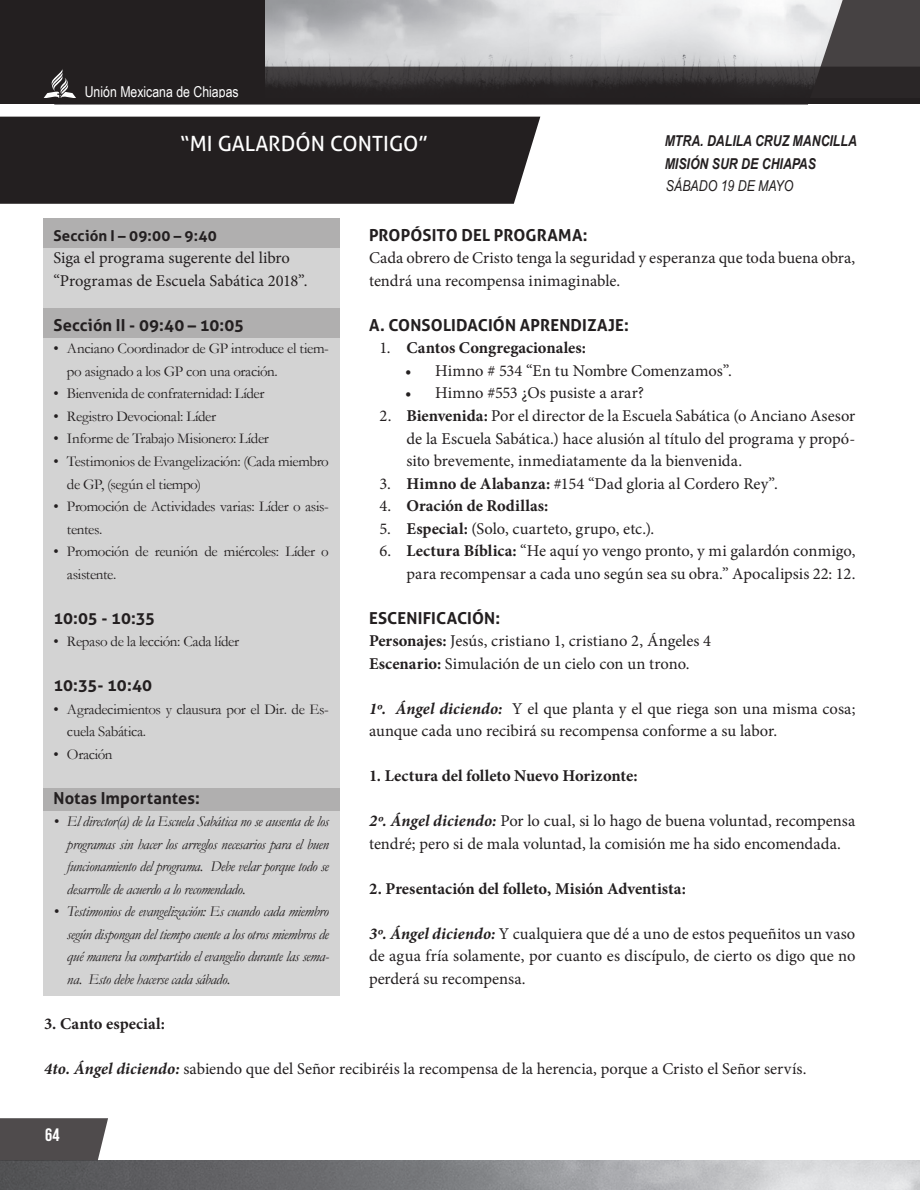
<style>
.page{position:relative;width:920px;height:1190px;background:#fff}
.page>*{position:absolute;margin:0;border:0;box-sizing:border-box;transform-origin:0 0}
.t1{font:21px "Aller";color:#fff}
.t2{font:18px "Bebas Neue";color:#fff}
.t3{font:16.5px/22.5px "Minion Pro";color:#231f20}
.t4{font:700 16.5px "Minion Pro";color:#231f20}
.t5{font:700 16.5px "Aller";letter-spacing:.01em;color:#231f20}
.t6{font:15px/22.5px "Garamond";letter-spacing:-.025em;color:#231f20}
.t7{font:italic 15px/22.5px "Garamond";letter-spacing:-.025em;color:#231f20;text-align:justify}
.t8{font:italic 700 15px/22.5px "Arial Narrow";color:#231f20}
.t9{font:15px "Arial Narrow";color:#fff}
.t10{font:700 15px "Aller";letter-spacing:.015em;color:#231f20}
.t11{font:italic 15px "Arial Narrow";color:#231f20}
.s1{font-weight:400}
.s2{font-weight:700}
.s3{font-weight:700;font-style:italic}
</style>
<div class="page">
<div style="left:848px;top:0;width:71px;height:67px;background:#464243"></div>
<img style="left:54px;top:0;width:794px;height:105px">
<img style="left:0;top:1160px;width:919px;height:29px">
<svg style="left:0;top:1118px;width:108px;height:42px;background:#585455"></svg>
<div style="left:0;top:0;width:265px;height:102px;background:#231f20"></div>
<svg style="left:0;top:67px;width:919px;height:36px"></svg>
<div style="left:1px;top:99px;width:918px;height:5px;background:#231f20"></div>
<div style="left:0;top:117px;width:540px;height:87px;background:#231f20"></div>
<div style="left:43px;top:218px;width:297px;height:777px;background:#d3d3d3"></div>
<div style="left:43px;top:218px;width:297px;height:29px;background:#b0afaf"></div>
<div style="left:43px;top:308px;width:297px;height:29px;background:#b0afaf"></div>
<div style="left:43px;top:788px;width:297px;height:23px;background:#b0afaf"></div>
<p class="t9" style="left:85px;top:81px;width:155px">Unión Mexicana de Chiapas</p>
<p class="t1" style="left:180px;top:131px;width:249px">“MI GALARDÓN CONTIGO”</p>
<p class="t8" style="left:664px;top:129px;width:194px">MTRA. DALILA CRUZ MANCILLA<br>MISIÓN SUR DE CHIAPAS</p>
<p class="t11" style="left:666px;top:176px;width:129px">SÁBADO 19 DE MAYO</p>
<p class="t10" style="left:53px;top:226px;width:165px">Sección I – 09:00 – 9:40</p>
<p class="t3" style="left:53px;top:247px;width:255px">Siga el programa sugerente del libro “Programas de Escuela Sabática 2018”.</p>
<p class="t5" style="left:53px;top:315px;width:192px">Sección II - 09:40 – 10:05</p>
<p class="t6" style="left:67px;top:337px;width:263px;text-indent:-13px">• Anciano Coordinador de GP introduce el tiem&shy;po asignado a los GP con una oración.</p>
<p class="t6" style="left:53px;top:382px;width:212px">• Bienvenida de confraternidad: Líder</p>
<p class="t6" style="left:53px;top:404px;width:164px">• Registro Devocional: Líder</p>
<p class="t6" style="left:53px;top:427px;width:217px">• Informe de Trabajo Misionero: Líder</p>
<p class="t6" style="left:67px;top:449px;width:263px;text-indent:-14px">• Testimonios de Evangelización: (Cada miembro de GP, (según el tiempo)</p>
<p class="t6" style="left:67px;top:494px;width:263px;text-indent:-14px">• Promoción de Actividades varias: Líder o asis&shy;tentes.</p>
<p class="t6" style="left:67px;top:539px;width:263px;text-indent:-13px">• Promoción de reunión de miércoles: Líder o asistente.</p>
<p class="t5" style="left:53px;top:607px;width:103px">10:05 - 10:35</p>
<p class="t6" style="left:53px;top:629px;width:187px">• Repaso de la lección: Cada líder</p>
<p class="t5" style="left:53px;top:675px;width:100px">10:35- 10:40</p>
<p class="t6" style="left:67px;top:697px;width:263px;text-indent:-13px">• Agradecimientos y clausura por el Dir. de Es&shy;cuela Sabática.</p>
<p class="t6" style="left:53px;top:742px;width:61px">• Oración</p>
<p class="t5" style="left:53px;top:787px;width:148px">Notas Importantes:</p>
<p class="t7" style="left:67px;top:809px;width:263px;text-indent:-14px">• El director(a) de la Escuela Sabática no se ausenta de los programas sin hacer los arreglos necesarios para el buen funcionamiento del programa. Debe velar porque todo se desarrolle de acuerdo a lo recomendado.</p>
<p class="t7" style="left:67px;top:899px;width:263px;text-indent:-13px">• Testimonios de evangelización: Es cuando cada miembro según dispongan del tiempo cuente a los otros miembros de qué manera ha compartido el evangelio durante las sema&shy;na. Esto debe hacerse cada sábado.</p>
<p class="t5" style="left:369px;top:225px;width:220px">PROPÓSITO DEL PROGRAMA:</p>
<p class="t3" style="left:369px;top:247px;width:488px">Cada obrero de Cristo tenga la seguridad y esperanza que toda buena obra, tendrá una recompensa inimaginable.</p>
<p class="t5" style="left:369px;top:315px;width:261px">A. CONSOLIDACIÓN APRENDIZAJE:</p>
<p class="t4" style="left:379px;top:336px;width:208px"><span class="s1">1.</span> Cantos Congregacionales:</p>
<p class="t3" style="left:405px;top:359px;width:328px">• Himno # 534 “En tu Nombre Comenzamos”.</p>
<p class="t3" style="left:405px;top:382px;width:240px">• Himno #553 ¿Os pusiste a arar?</p>
<p class="t3" style="left:406px;top:404px;width:450px;text-align:justify;text-indent:-27px">2. <span class="s2">Bienvenida:</span> Por el director de la Escuela Sabática (o Anciano Asesor de la Escuela Sabática.) hace alusión al título del programa y propó&shy;sito brevemente, inmediatamente da la bienvenida.</p>
<p class="t3" style="left:379px;top:472px;width:400px">3. <span class="s2">Himno de Alabanza:</span> #154 “Dad gloria al Cordero Rey”.</p>
<p class="t4" style="left:379px;top:494px;width:170px"><span class="s1">4.</span> Oración de Rodillas:</p>
<p class="t3" style="left:379px;top:517px;width:276px">5. <span class="s2">Especial:</span> (Solo, cuarteto, grupo, etc.).</p>
<p class="t3" style="left:379px;top:539px;width:477px;text-align:right">6. <span class="s2">Lectura Bíblica:</span> “He aquí yo vengo pronto, y mi galardón conmigo, para recompensar a cada uno según sea su obra.” Apocalipsis 22: 12.</p>
<p class="t5" style="left:369px;top:607px;width:133px">ESCENIFICACIÓN:</p>
<p class="t3" style="left:369px;top:629px;width:344px"><span class="s2">Personajes:</span> Jesús, cristiano 1, cristiano 2, Ángeles 4<br><span class="s2">Escenario:</span> Simulación de un cielo con un trono.</p>
<p class="t3" style="left:369px;top:697px;width:488px"><span class="s3">1º. Ángel diciendo:</span> Y el que planta y el que riega son una misma cosa; aunque cada uno recibirá su recompensa conforme a su labor.</p>
<p class="t4" style="left:369px;top:764px;width:270px">1. Lectura del folleto Nuevo Horizonte:</p>
<p class="t3" style="left:369px;top:809px;width:488px"><span class="s3">2º. Ángel diciendo:</span> Por lo cual, si lo hago de buena voluntad, recompensa tendré; pero si de mala voluntad, la comisión me ha sido encomendada.</p>
<p class="t4" style="left:369px;top:876px;width:318px">2. Presentación del folleto, Misión Adventista:</p>
<p class="t3" style="left:369px;top:922px;width:488px;text-align:justify"><span class="s3">3º. Ángel diciendo:</span> Y cualquiera que dé a uno de estos pequeñitos un vaso de agua fría solamente, por cuanto es discípulo, de cierto os digo que no perderá su recompensa.</p>
<p class="t4" style="left:44px;top:1011px;width:122px">3. Canto especial:</p>
<p class="t3" style="left:44px;top:1057px;width:763px"><span class="s3">4to. Ángel diciendo:</span> sabiendo que del Señor recibiréis la recompensa de la herencia, porque a Cristo el Señor servís.</p>
<p class="t2" style="left:45px;top:1125px;width:16px">64</p>
</div>
